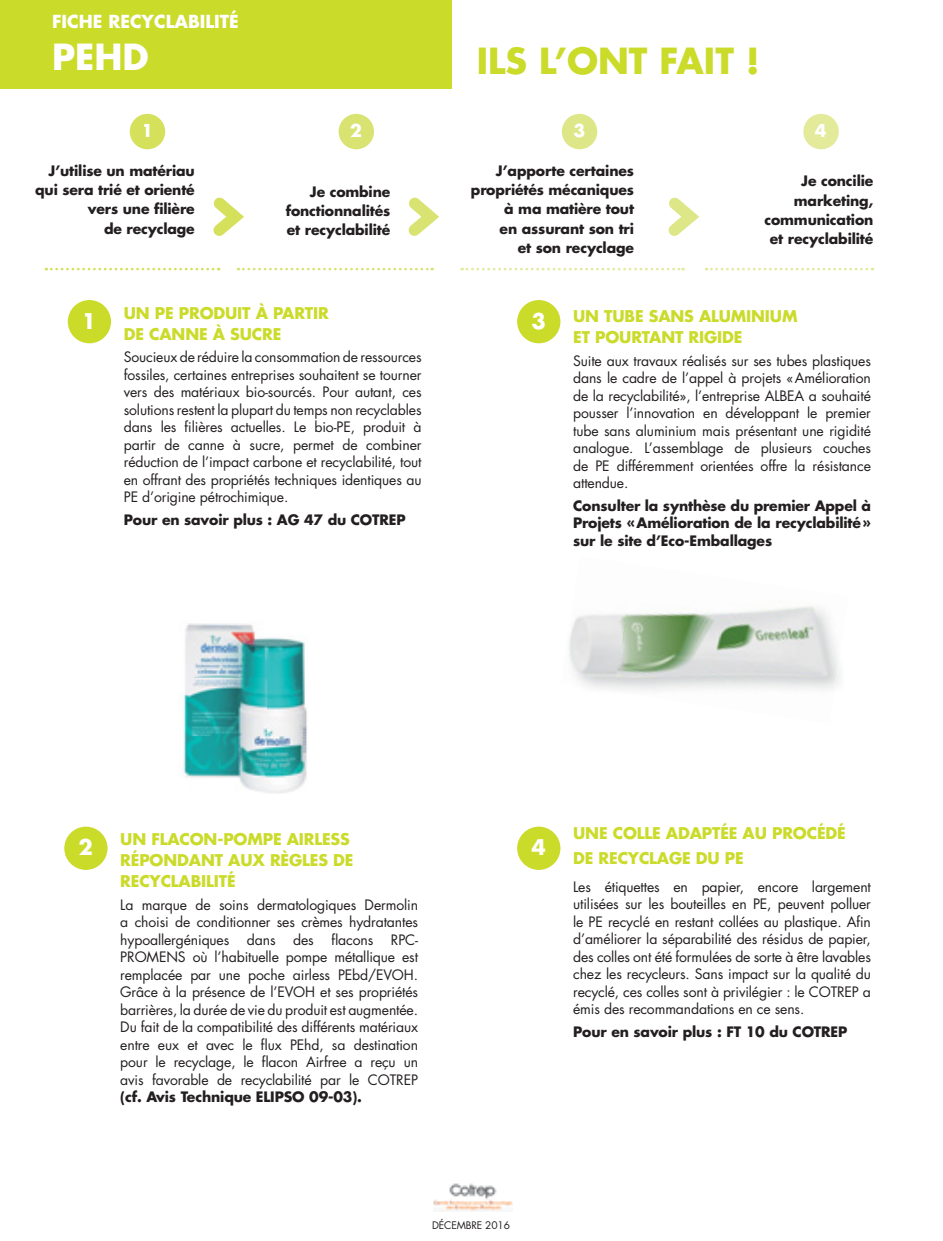
<style>
.page{position:relative;width:943px;height:1241px;background:#fff}
.page>*{position:absolute;margin:0;border:0;box-sizing:border-box;transform-origin:0 0}
.t1{font:700 35px "Futura";color:#cadb2a}
.t2{font:700 35px "Futura";color:#fff}
.t3{font:700 21px "Futura";color:#fff}
.t4{font:700 17.5px "Futura";color:#fff}
.t5{font:700 17.15px "Futura";color:#fff}
.t6{font:700 15.75px/21px "Futura";letter-spacing:-.01em;color:#cadb2a}
.t7{font:14px/17.5px "Futura";letter-spacing:-.01em;color:#231f20;text-align:justify}
.t8{font:700 14px/19.2px "Futura";letter-spacing:-.01em;color:#231f20;text-align:right}
.t9{font:10.15px "Futura";letter-spacing:-.01em;color:#231f20}
</style>
<div class="page">
<div style="left:0;top:0;width:451px;height:89px;background:#cadb2a"></div>
<svg style="left:46px;top:268px;width:173px;height:2px"></svg>
<svg style="left:238px;top:268px;width:194px;height:2px"></svg>
<svg style="left:461px;top:268px;width:222px;height:2px"></svg>
<svg style="left:706px;top:268px;width:167px;height:2px"></svg>
<div style="left:130px;top:114px;width:35px;height:35px;background:#d5e05b;border-radius:50%"></div>
<div style="left:338px;top:114px;width:36px;height:35px;background:#d9e372;border-radius:50%"></div>
<div style="left:562px;top:114px;width:35px;height:35px;background:#dee787;border-radius:50%"></div>
<div style="left:803px;top:114px;width:35px;height:35px;background:#e3ea9a;border-radius:50%"></div>
<svg style="left:213px;top:197px;width:31px;height:39px"></svg>
<svg style="left:408px;top:197px;width:31px;height:39px"></svg>
<svg style="left:668px;top:197px;width:31px;height:39px"></svg>
<div style="left:517px;top:826px;width:43px;height:43px;background:#cadb2a;border-radius:50%"></div>
<div style="left:64px;top:826px;width:44px;height:43px;background:#cadb2a;border-radius:50%"></div>
<div style="left:68px;top:300px;width:43px;height:43px;background:#cadb2a;border-radius:50%"></div>
<div style="left:517px;top:300px;width:43px;height:43px;background:#cadb2a;border-radius:50%"></div>
<img style="left:183px;top:623px;width:124px;height:170px">
<img style="left:628px;top:606px;width:212px;height:85px">
<img style="left:568px;top:614px;width:60px;height:76px">
<img style="left:433px;top:1183px;width:79px;height:27px">
<p class="t4" style="left:52px;top:13px;width:188px">FICHE RECYCLABILITÉ</p>
<h1 class="t2" style="left:52px;top:40px;width:98px">PEHD</h1>
<h1 class="t1" style="left:477px;top:45px;width:284px">ILS L’ONT FAIT !</h1>
<p class="t5" style="left:141px;top:123px;width:13px">1</p>
<p class="t5" style="left:350px;top:123px;width:13px">2</p>
<p class="t5" style="left:573px;top:123px;width:13px">3</p>
<p class="t5" style="left:815px;top:123px;width:13px">4</p>
<p class="t8" style="left:35px;top:162px;width:161px">J’utilise un matériau qui sera trié et orienté vers une filière<br>de recyclage</p>
<p class="t8" style="left:286px;top:183px;width:106px;text-align:justify;text-indent:24px">Je combine fonctionnalités et recyclabilité</p>
<h2 class="t3" style="left:82px;top:311px;width:16px">1</h2>
<p class="t6" style="left:124px;top:303px;width:206px">UN PE PRODUIT À PARTIR<br>DE CANNE À SUCRE</p>
<p class="t7" style="left:124px;top:348px;width:299px">Soucieux de réduire la consommation de ressources fossiles, certaines entreprises souhaitent se tourner vers des matériaux bio-sourcés. Pour autant, ces solutions restent la plupart du temps non recyclables dans les filières actuelles. Le bio-PE, produit à partir de canne à sucre, permet de combiner réduction de l’impact carbone et recyclabilité, tout en offrant des propriétés techniques identiques au PE d’origine pétrochimique.</p>
<p class="t8" style="left:124px;top:511px;width:283px">Pour en savoir plus : AG 47 du COTREP</p>
<p class="t8" style="left:471px;top:162px;width:165px">J’apporte certaines propriétés mécaniques à ma matière tout<br>en assurant son tri<br>et son recyclage</p>
<p class="t8" style="left:764px;top:173px;width:110px">Je concilie marketing, communication et recyclabilité</p>
<h2 class="t3" style="left:531px;top:311px;width:16px">3</h2>
<p class="t6" style="left:573px;top:307px;width:226px">UN TUBE SANS ALUMINIUM<br>ET POURTANT RIGIDE</p>
<p class="t7" style="left:573px;top:352px;width:299px">Suite aux travaux réalisés sur ses tubes plastiques dans le cadre de l’appel à projets « Amélioration de la recyclabilité», l’entreprise ALBEA a souhaité pousser l’innovation en développant le premier tube sans aluminium mais présentant une rigidité analogue. L’assemblage de plusieurs couches de PE différemment orientées offre la résistance attendue.</p>
<p class="t8" style="left:573px;top:498px;width:299px;line-height:17.5px;text-align:justify">Consulter la synthèse du premier Appel à Projets « Amélioration de la recyclabilité » sur le site d’Eco-Emballages</p>
<h2 class="t3" style="left:78px;top:837px;width:16px">2</h2>
<p class="t6" style="left:120px;top:830px;width:235px">UN FLACON-POMPE AIRLESS<br>RÉPONDANT AUX RÈGLES DE<br>RECYCLABILITÉ</p>
<p class="t7" style="left:120px;top:895px;width:299px">La marque de soins dermatologiques Dermolin a choisi de conditionner ses crèmes hydratantes hypoallergéniques</p>
<p class="t7" style="left:247px;top:930px;width:30px">dans</p>
<p class="t7" style="left:293px;top:930px;width:22px">des</p>
<p class="t7" style="left:331px;top:930px;width:43px">flacons</p>
<p class="t7" style="left:120px;top:930px;width:299px;text-indent:270px">RPC-PROMENS où l’habituelle pompe métallique est remplacée par une poche airless PEbd/EVOH.<br>Grâce à la présence de l’EVOH et ses propriétés barrières, la durée de vie du produit est augmentée.<br>Du fait de la compatibilité des différents matériaux entre eux et avec le flux PEhd, sa destination pour le recyclage, le flacon Airfree a reçu un avis favorable de recyclabilité par le COTREP</p>
<p class="t8" style="left:120px;top:1088px;width:243px">(cf. Avis Technique ELIPSO 09-03).</p>
<h2 class="t3" style="left:531px;top:837px;width:16px">4</h2>
<p class="t6" style="left:573px;top:822px;width:274px;line-height:25.2px">UNE COLLE ADAPTÉE AU PROCÉDÉ<br>DE RECYCLAGE DU PE</p>
<p class="t7" style="left:573px;top:878px;width:299px">Les étiquettes en papier, encore largement utilisées sur les bouteilles en PE, peuvent polluer le PE recyclé en restant collées au plastique. Afin d’améliorer la séparabilité des résidus de papier, des colles ont été formulées de sorte à être lavables chez les recycleurs. Sans impact sur la qualité du recyclé, ces colles sont à privilégier : le COTREP a émis des recommandations en ce sens.</p>
<p class="t8" style="left:573px;top:1023px;width:276px">Pour en savoir plus : FT 10 du COTREP</p>
<p class="t9" style="left:432px;top:1218px;width:80px">DÉCEMBRE 2016</p>
</div>
